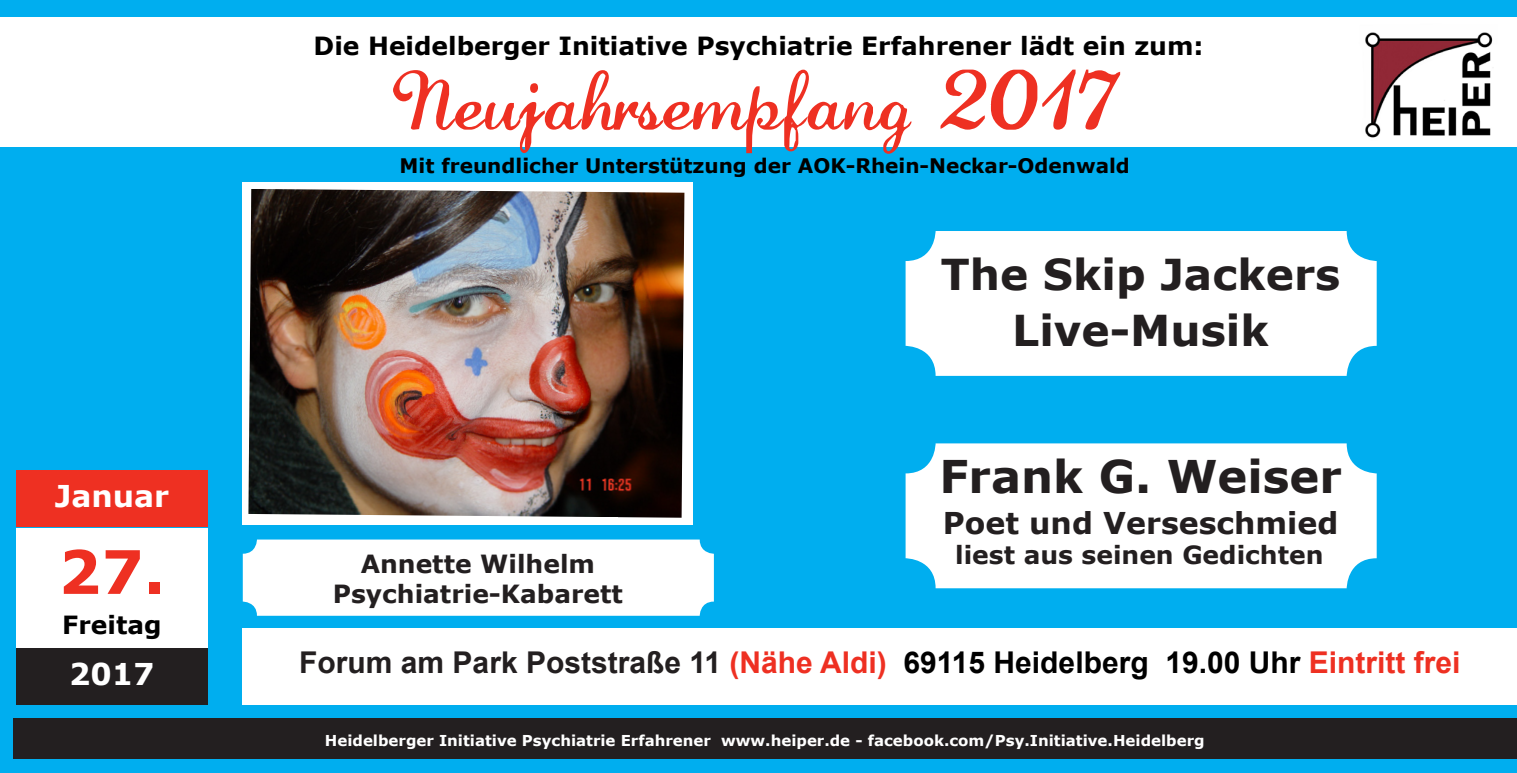
<style>
.page{position:relative;width:1517px;height:773px;background:#fff}
.page>*{position:absolute;margin:0;border:0;box-sizing:border-box;transform-origin:0 0}
.t1{font:60px "Lauren Script";color:#ee3022}
.t2{font:700 60px "Verdana";color:#ee3022}
.t3{font:700 45px "Verdana";color:#231f20}
.t4{font:700 42.5px "Verdana";color:#231f20}
.t5{font:700 30px "Arial";color:#231f20}
.t6{font:700 30px "Verdana";color:#231f20}
.t7{font:700 30px "Verdana";color:#fff}
.t8{font:700 25px "Verdana";color:#000}
.t9{font:700 25px "Verdana";color:#231f20}
.t10{font:700 20px "Verdana";color:#000}
.t11{font:700 15px "Verdana";color:#fff}
.s1{color:#ee3022}
.s2{color:#000}
</style>
<div class="page">
<div style="left:0;top:0;width:1517px;height:772px;background:#00aeef"></div>
<div style="left:0;top:18px;width:1517px;height:129px;background:#fff"></div>
<div style="left:243px;top:628px;width:1274px;height:76px;background:#fff"></div>
<div style="left:16px;top:470px;width:192px;height:57px;background:#ee3022"></div>
<div style="left:16px;top:528px;width:192px;height:144px;background:#fff"></div>
<div style="left:16px;top:648px;width:192px;height:56px;background:#231f20"></div>
<div style="left:243px;top:539px;width:471px;height:76px;background:#fff;border-radius:14px"></div>
<div style="left:905px;top:231px;width:471px;height:145px;background:#fff;border-radius:30px"></div>
<div style="left:905px;top:443px;width:471px;height:145px;background:#fff;border-radius:30px"></div>
<div style="left:243px;top:182px;width:450px;height:342px;background:#fff"></div>
<img style="left:248px;top:189px;width:436px;height:328px">
<img style="left:1365px;top:32px;width:128px;height:106px">
<div style="left:13px;top:718px;width:1503px;height:40px;background:#231f20"></div>
<p class="t7" style="left:55px;top:474px;width:116px">Januar</p>
<p class="t2" style="left:58px;top:529px;width:108px">27.</p>
<p class="t8" style="left:62px;top:607px;width:101px">Freitag</p>
<p class="t7" style="left:69px;top:652px;width:87px">2017</p>
<p class="t8" style="left:314px;top:28px;width:891px">Die Heidelberger Initiative Psychiatrie Erfahrener lädt ein zum:</p>
<p class="t1" style="left:393px;top:62px;width:732px">Neujahrsempfang 2017</p>
<p class="t10" style="left:400px;top:152px;width:732px">Mit freundlicher Unterstützung der AOK-Rhein-Neckar-Odenwald</p>
<p class="t9" style="left:361px;top:545px;width:236px">Annette Wilhelm</p>
<p class="t9" style="left:333px;top:575px;width:292px">Psychiatrie-Kabarett</p>
<p class="t4" style="left:941px;top:245px;width:401px">The Skip Jackers</p>
<p class="t4" style="left:1012px;top:300px;width:258px">Live-Musik</p>
<p class="t3" style="left:939px;top:444px;width:404px">Frank G. Weiser</p>
<p class="t6" style="left:943px;top:501px;width:397px">Poet und Verseschmied</p>
<p class="t9" style="left:955px;top:537px;width:370px">liest aus seinen Gedichten</p>
<p class="t5" style="left:299px;top:642px;width:1162px">Forum am Park Poststraße 11 <span class="s1">(Nähe Aldi)</span> <span class="s2">69115 Heidelberg 19.00 Uhr</span> <span class="s1">Eintritt frei</span></p>
<p class="t11" style="left:319px;top:725px;width:881px">Heidelberger Initiative Psychiatrie Erfahrener www.heiper.de - facebook.com/Psy.Initiative.Heidelberg</p>
<p class="t11" style="left:325px;top:730px;width:881px">Heidelberger Initiative Psychiatrie Erfahrener www.heiper.de - facebook.com/Psy.Initiative.Heidelberg</p>
</div>
